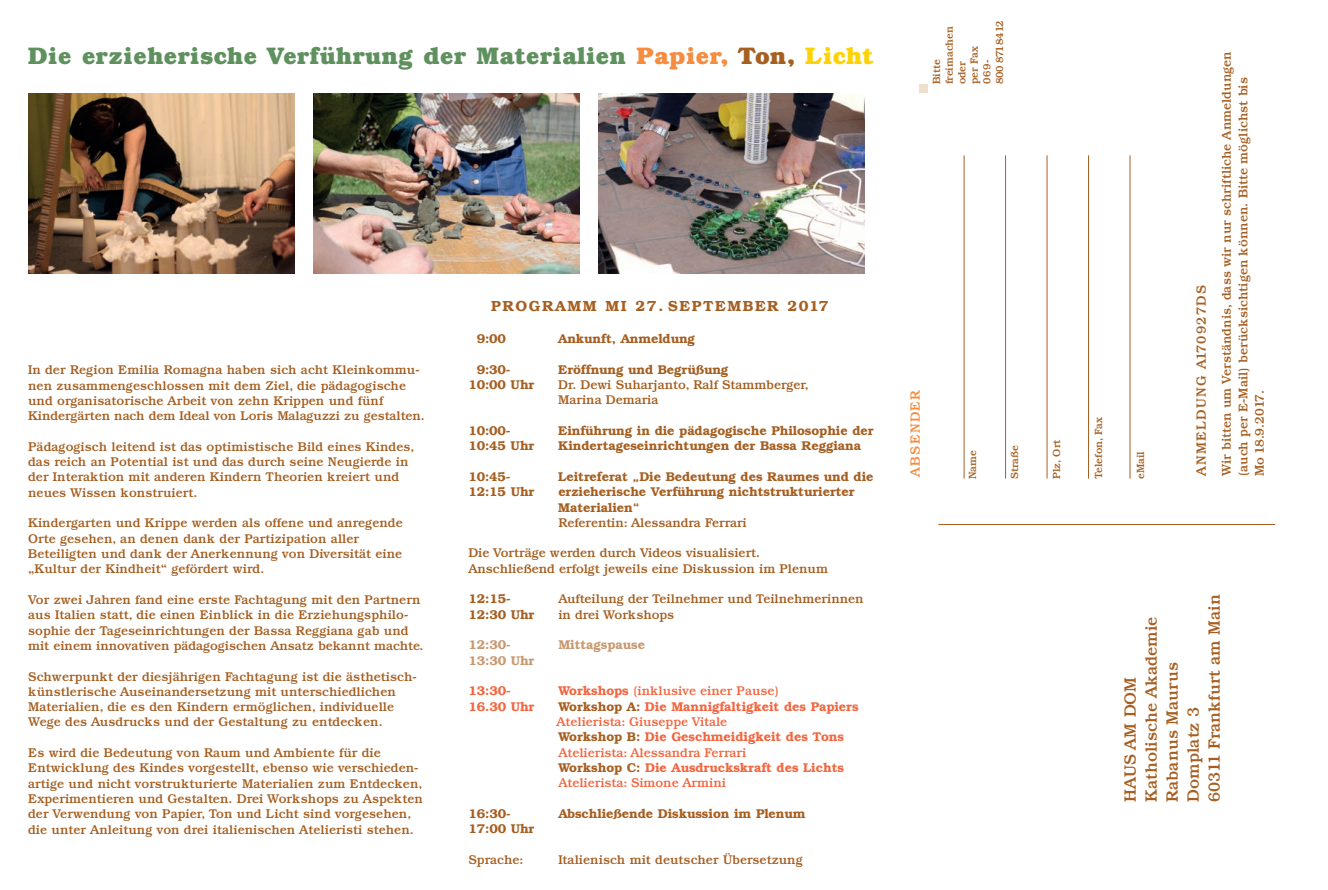
<style>
.page{position:relative;width:1328px;height:890px;background:#fff}
.page>*{position:absolute;margin:0;border:0;box-sizing:border-box;transform-origin:0 0}
.t1{font:700 24px "Bookman LT";letter-spacing:.02em;color:#5e915d}
.t2{font:500 16.5px/21px "Bookman LT";color:#a65f21}
.t3{font:600 14.7px "Bookman LT";letter-spacing:.11em;color:#a65f21}
.t4{font:500 13.5px "Bookman LT";letter-spacing:.09em;color:#a65f21}
.t5{font:500 13.5px "Bookman LT";letter-spacing:.09em;color:#f58c3f}
.t6{font:500 12.75px/15.3px "Bookman LT";color:#a65f21}
.t7{font:600 12.75px/15.3px "Bookman LT";letter-spacing:-.005em;color:#a65f21}
.t8{font:600 12.75px/15.3px "Bookman LT";letter-spacing:-.005em;color:#f26640}
.t9{font:500 12.75px "Bookman LT";letter-spacing:-.005em;color:#f26640}
.t10{font:600 12.75px "Bookman LT";letter-spacing:-.005em;color:#c89970}
.t11{font:500 10.5px/12.6px "Bookman LT";color:#a65f21}
.s1{color:#f58c3f}
.s2{color:#a65f21}
.s3{color:#fed304}
.s4{font-weight:600}
.s5{font-weight:500}
</style>
<div class="page">
<hr style="left:964px;top:155px;width:1px;height:323px;background:#a65f21">
<hr style="left:1005px;top:155px;width:1px;height:323px;background:#a65f21">
<hr style="left:1046px;top:155px;width:1px;height:323px;background:#a65f21">
<hr style="left:1088px;top:155px;width:1px;height:323px;background:#a65f21">
<hr style="left:1129px;top:155px;width:1px;height:323px;background:#a65f21">
<hr style="left:938px;top:524px;width:337px;height:1px;background:#a65f21">
<div style="left:919px;top:84px;width:9px;height:9px;background:#eedfce"></div>
<img style="left:28px;top:93px;width:267px;height:180px">
<img style="left:313px;top:93px;width:267px;height:180px">
<img style="left:598px;top:93px;width:267px;height:180px">
<h1 class="t1" style="left:28px;top:47px;width:847px">Die erzieherische Verführung der Materialien <span class="s1">Papier,</span> <span class="s2">Ton,</span> <span class="s3">Licht</span></h1>
<p class="t6" style="left:28px;top:363px;width:398px">In der Region Emilia Romagna haben sich acht Klein kommu - nen zusammengeschlossen mit dem Ziel, die pädagogische und organisatorische Arbeit von zehn Krippen und fünf Kindergärten nach dem Ideal von Loris Malaguzzi zu gestalten.</p>
<p class="t6" style="left:28px;top:440px;width:388px">Pädagogisch leitend ist das optimistische Bild eines Kindes, das reich an Potential ist und das durch seine Neugierde in der Interaktion mit anderen Kindern Theorien kreiert und neues Wissen konstruiert.</p>
<p class="t6" style="left:28px;top:516px;width:376px">Kindergarten und Krippe werden als offene und anregende Orte gesehen, an denen dank der Partizipation aller Beteiligten und dank der Anerkennung von Diversität eine „Kultur der Kindheit“ gefördert wird.</p>
<p class="t6" style="left:28px;top:593px;width:397px">Vor zwei Jahren fand eine erste Fachtagung mit den Partnern aus Italien statt, die einen Einblick in die Erziehungs philo - sophie der Tageseinrichtungen der Bassa Reggiana gab und mit einem innovativen pädagogischen Ansatz bekannt machte.</p>
<p class="t6" style="left:28px;top:669px;width:390px">Schwerpunkt der diesjährigen Fachtagung ist die ästhetisch&shy;künstlerische Auseinandersetzung mit unterschiedlichen Materialien, die es den Kindern ermöglichen, individuelle Wege des Ausdrucks und der Gestaltung zu entdecken.</p>
<p class="t6" style="left:28px;top:746px;width:396px">Es wird die Bedeutung von Raum und Ambiente für die Entwicklung des Kindes vorgestellt, ebenso wie verschieden&shy;artige und nicht vorstrukturierte Materialien zum Entdecken, Experimentieren und Gestalten. Drei Workshops zu Aspekten der Verwendung von Papier, Ton und Licht sind vorgesehen, die unter Anleitung von drei italienischen Atelieristi stehen.</p>
<p class="t3" style="left:491px;top:297px;width:339px">PROGRAMM MI 27. SEPTEMBER 2017</p>
<p class="t7" style="left:477px;top:331px;width:31px">9:00</p>
<p class="t7" style="left:558px;top:331px;width:138px">Ankunft, Anmeldung</p>
<p class="t7" style="left:477px;top:361px;width:35px">9:30-</p>
<p class="t7" style="left:558px;top:361px;width:172px">Eröffnung und Begrüßung</p>
<p class="t7" style="left:468px;top:377px;width:68px">10:00 Uhr</p>
<p class="t6" style="left:558px;top:378px;width:252px">Dr. Dewi Suharjanto, Ralf Stammberger,<br>Marina Demaria</p>
<p class="t7" style="left:468px;top:422px;width:44px">10:00-</p>
<p class="t7" style="left:558px;top:422px;width:317px">Einführung in die pädagogische Philosophie der</p>
<p class="t7" style="left:468px;top:438px;width:68px">10:45 Uhr</p>
<p class="t7" style="left:558px;top:438px;width:304px">Kindertageseinrichtungen der Bassa Reggiana</p>
<p class="t7" style="left:468px;top:468px;width:44px">10:45-</p>
<p class="t7" style="left:558px;top:468px;width:317px">Leitreferat „Die Bedeutung des Raumes und die</p>
<p class="t7" style="left:468px;top:484px;width:68px">12:15 Uhr</p>
<p class="t7" style="left:558px;top:484px;width:298px">erzieherische Verführung nichtstrukturierter<br>Materialien“</p>
<p class="t6" style="left:558px;top:516px;width:190px">Referentin: Alessandra Ferrari</p>
<p class="t6" style="left:468px;top:546px;width:361px">Die Vorträge werden durch Videos visualisiert.<br>Anschließend erfolgt jeweils eine Diskussion im Plenum</p>
<p class="t7" style="left:468px;top:591px;width:44px">12:15-</p>
<p class="t6" style="left:558px;top:592px;width:307px">Aufteilung der Teilnehmer und Teilnehmerinnen</p>
<p class="t7" style="left:468px;top:606px;width:68px">12:30 Uhr</p>
<p class="t6" style="left:558px;top:608px;width:117px">in drei Workshops</p>
<p class="t10" style="left:468px;top:637px;width:44px">12:30-</p>
<p class="t10" style="left:558px;top:637px;width:88px">Mittagspause</p>
<p class="t10" style="left:468px;top:652px;width:68px">13:30 Uhr</p>
<p class="t8" style="left:468px;top:683px;width:44px">13:30-</p>
<p class="t9" style="left:558px;top:686px;width:222px"><span class="s4">Workshops</span> (inklusive einer Pause)</p>
<p class="t8" style="left:468px;top:698px;width:68px">16.30 Uhr</p>
<p class="t8" style="left:556px;top:698px;width:304px"><span class="s2">Workshop A:</span> Die Mannigfaltigkeit des Papiers <span class="s5">Atelierista: Giuseppe Vitale<br></span><span class="s2">Workshop B:</span> Die Geschmeidigkeit des Tons <span class="s5">Atelierista: Alessandra Ferrari<br></span><span class="s2">Workshop C:</span> Die Ausdruckskraft des Lichts <span class="s5">Atelierista: Simone Armini</span></p>
<p class="t7" style="left:468px;top:805px;width:44px">16:30-</p>
<p class="t7" style="left:558px;top:805px;width:249px">Abschließende Diskussion im Plenum</p>
<p class="t7" style="left:468px;top:820px;width:68px">17:00 Uhr</p>
<p class="t6" style="left:468px;top:852px;width:57px">Sprache:</p>
<p class="t6" style="left:558px;top:852px;width:246px">Italienisch mit deutscher Übersetzung</p>
<p class="t11" style="left:931px;top:84px;width:66px;rotate:-90deg">Bitte freimachen oder<br>per Fax<br>069-<br>800 8718412</p>
<p class="t5" style="left:910px;top:476px;width:88px;rotate:-90deg">ABSENDER</p>
<p class="t11" style="left:967px;top:479px;width:31px;rotate:-90deg">Name</p>
<p class="t11" style="left:1009px;top:479px;width:36px;rotate:-90deg">Straße</p>
<p class="t11" style="left:1051px;top:479px;width:41px;rotate:-90deg">Plz, Ort</p>
<p class="t11" style="left:1093px;top:479px;width:64px;rotate:-90deg">Telefon, Fax</p>
<p class="t11" style="left:1135px;top:479px;width:30px;rotate:-90deg">eMail</p>
<p class="t4" style="left:1196px;top:476px;width:193px;rotate:-90deg">ANMELDUNG A170927DS</p>
<p class="t6" style="left:1219px;top:476px;width:426px;line-height:16.5px;rotate:-90deg">Wir bitten um Verständnis, dass wir nur schriftliche Anmeldungen (auch per E-Mail) berücksichtigen können. Bitte möglichst bis<br>Mo 18.9.2017.</p>
<p class="t2" style="left:1121px;top:801px;width:209px;rotate:-90deg">HAUS AM DOM<br>Katholische Akademie<br>Rabanus Maurus<br>Domplatz 3<br>60311 Frankfurt am Main</p>
</div>
